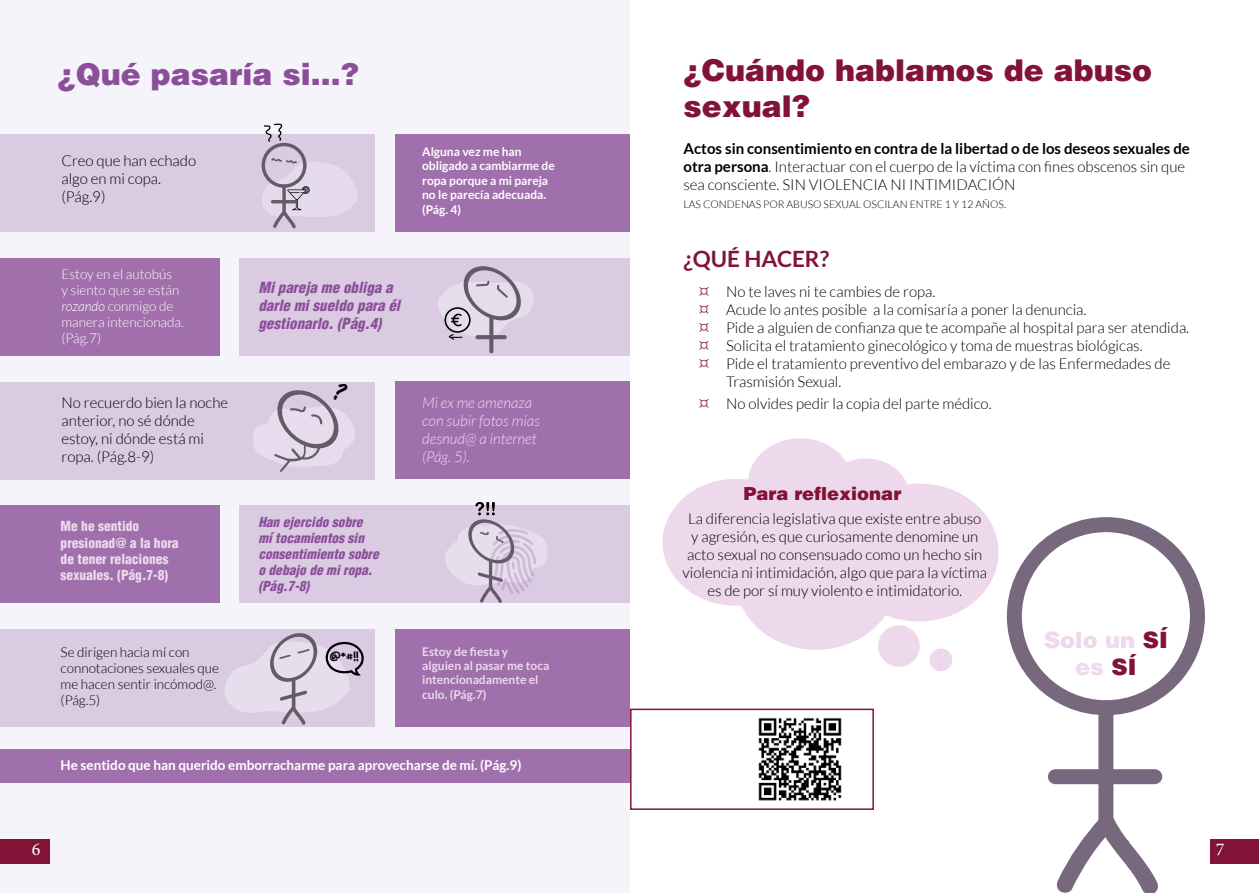
<style>
.page{position:relative;width:1259px;height:893px;background:#fff}
.page>*{position:absolute;margin:0;border:0;box-sizing:border-box;transform-origin:0 0}
.t1{font:900 30px/36px "Helvetica";color:#821337}
.t2{font:900 30px "Helvetica";color:#8b4f9a}
.t3{font:900 22.5px/27px "Helvetica";color:#edd9eb;text-align:center}
.t4{font:700 22.5px "Lato";color:#821337}
.t5{font:900 18px "Helvetica";color:#821337}
.t6{font:18px "Minion Pro";color:#fff}
.t7{font:300 15px/18px "Lato";color:#000}
.t8{font:italic 900 condensed 15px/18px "Helvetica";color:#8b4f9a}
.t9{font:italic 300 15px/18px "Lato";color:#edd9eb}
.t10{font:italic 900 condensed 13.5px/16.2px "Helvetica";color:#8b4f9a}
.t11{font:300 13.5px/16.2px "Lato";color:#fff}
.t12{font:300 13.5px/16.2px "Lato";color:#000}
.t13{font:900 condensed 13.5px/16.2px "Helvetica";color:#edd9eb}
.t14{font:700 13.5px "Lato";color:#fff}
.t15{font:700 12px/14.4px "Lato";color:#fff}
.t16{font:700 12px/14.4px "Lato";color:#edd9eb}
.t17{font:100 12px "Marker Felt";color:#000}
.t18{font:300 10.5px "Lato";color:#000}
.s1{font-style:italic}
.s2{font-weight:700}
.s3{font-family:"Big Caslon";font-weight:500;color:#821337}
.s4{color:#821337}
</style>
<div class="page">
<div style="left:0;top:0;width:630px;height:893px;background:#f2f0f9"></div>
<div style="left:0;top:382px;width:375px;height:98px;background:#dacae2"></div>
<div style="left:239px;top:258px;width:390px;height:98px;background:#dacbe2"></div>
<img style="left:758px;top:717px;width:84px;height:84px">
<svg style="left:662px;top:438px;width:337px;height:212px;fill:#edd9eb"></svg>
<div style="left:878px;top:625px;width:42px;height:42px;background:#edd9eb;border-radius:50%"></div>
<div style="left:929px;top:648px;width:23px;height:23px;background:#edd9eb;border-radius:50%"></div>
<div style="left:630px;top:709px;width:244px;height:101px;border:2px solid #821337"></div>
<div style="left:395px;top:134px;width:234px;height:97px;background:#a070ad"></div>
<div style="left:0;top:258px;width:220px;height:98px;background:#a06fac"></div>
<div style="left:0;top:749px;width:629px;height:34px;background:#a070ad"></div>
<div style="left:395px;top:381px;width:234px;height:98px;background:#a070ad"></div>
<div style="left:0;top:134px;width:375px;height:97px;background:#dacae2"></div>
<div style="left:0;top:505px;width:220px;height:98px;background:#a070ad"></div>
<div style="left:239px;top:505px;width:390px;height:98px;background:#dacbe2"></div>
<div style="left:0;top:629px;width:375px;height:97px;background:#dacbe2"></div>
<div style="left:395px;top:629px;width:234px;height:97px;background:#a070ad"></div>
<div style="left:0;top:839px;width:49px;height:24px;background:#821337"></div>
<div style="left:1210px;top:839px;width:49px;height:24px;background:#821337"></div>
<svg style="left:489px;top:316px;width:4px;height:37px"></svg>
<svg style="left:438px;top:266px;width:96px;height:74px"></svg>
<svg style="left:261px;top:124px;width:97px;height:104px"></svg>
<svg style="left:225px;top:633px;width:139px;height:92px"></svg>
<svg style="left:445px;top:502px;width:103px;height:101px"></svg>
<svg style="left:1007px;top:517px;width:198px;height:198px"></svg>
<div style="left:1098px;top:700px;width:15px;height:136px;background:#77687e;border-radius:8px"></div>
<div style="left:1048px;top:769px;width:114px;height:15px;background:#77687e;border-radius:8px"></div>
<svg style="left:1056px;top:813px;width:102px;height:80px"></svg>
<svg style="left:253px;top:390px;width:102px;height:82px"></svg>
<h1 class="t2" style="left:57px;top:54px;width:303px">¿Qué pasaría si...?</h1>
<h1 class="t1" style="left:683px;top:51px;width:470px">¿Cuándo hablamos de abuso sexual?</h1>
<p class="t7" style="left:61px;top:151px;width:136px">Creo que han echado algo en mi copa. (Pág.9)</p>
<p class="t11" style="left:61px;top:266px;width:124px">Estoy en el autobús<br>y siento que se están <span class="s1">rozando</span> conmigo de manera intencionada. (Pág.7)</p>
<p class="t7" style="left:61px;top:393px;width:168px">No recuerdo bien la noche anterior, no sé dónde estoy, ni dónde está mi ropa. (Pág.8-9)</p>
<p class="t13" style="left:61px;top:518px;width:120px">Me he sentido presionad@ a la hora de tener relaciones sexuales. (Pág.7-8)</p>
<p class="t12" style="left:61px;top:644px;width:160px">Se dirigen hacia mí con connotaciones sexuales que me hacen sentir incómod@. (Pág.5)</p>
<p class="t15" style="left:422px;top:144px;width:134px">Alguna vez me han obligado a cambiarme de ropa porque a mi pareja no le parecía adecuada. (Pág. 4)</p>
<p class="t8" style="left:258px;top:278px;width:143px">Mi pareja me obliga a darle mi sueldo para él gestionarlo. (Pág.4)</p>
<p class="t10" style="left:258px;top:513px;width:122px">Han ejercido sobre mí tocamientos sin consentimiento sobre o debajo de mi ropa. (Pág.7-8)</p>
<p class="t17" style="left:330px;top:647px;width:30px">@*#!!</p>
<p class="t9" style="left:422px;top:394px;width:119px">Mi ex me amenaza con subir fotos mías desnud@ a internet (Pág. 5).</p>
<p class="t16" style="left:422px;top:644px;width:129px">Estoy de fiesta y alguien al pasar me toca intencionadamente el culo. (Pág.7)</p>
<p class="t14" style="left:61px;top:757px;width:462px">He sentido que han querido emborracharme para aprovecharse de mí. (Pág.9)</p>
<p class="t7" style="left:683px;top:140px;width:508px"><span class="s2">Actos sin consentimiento en contra de la libertad o de los deseos sexuales de otra persona</span>. Interactuar con el cuerpo de la víctima con fines obscenos sin que sea consciente. SIN VIOLENCIA NI INTIMIDACIÓN</p>
<p class="t18" style="left:683px;top:199px;width:324px">LAS CONDENAS POR ABUSO SEXUAL OSCILAN ENTRE 1 Y 12 AÑOS.</p>
<h2 class="t4" style="left:683px;top:246px;width:147px">¿QUÉ HACER?</h2>
<p class="t7" style="left:699px;top:283px;width:238px"><span class="s3">¤</span> No te laves ni te cambies de ropa.</p>
<p class="t7" style="left:699px;top:301px;width:389px"><span class="s3">¤</span> Acude lo antes posible a la comisaría a poner la denuncia.</p>
<p class="t7" style="left:699px;top:319px;width:492px"><span class="s3">¤</span> Pide a alguien de confianza que te acompañe al hospital para ser atendida.</p>
<p class="t7" style="left:699px;top:337px;width:445px"><span class="s3">¤</span> Solicita el tratamiento ginecológico y toma de muestras biológicas.</p>
<p class="t7" style="left:699px;top:355px;width:473px"><span class="s3">¤</span> Pide el tratamiento preventivo del embarazo y de las Enfermedades de</p>
<p class="t7" style="left:726px;top:373px;width:117px">Trasmisión Sexual.</p>
<p class="t7" style="left:699px;top:394px;width:294px"><span class="s3">¤</span> No olvides pedir la copia del parte médico.</p>
<p class="t5" style="left:743px;top:482px;width:159px">Para reflexionar</p>
<p class="t7" style="left:682px;top:510px;width:306px;text-align:center">La diferencia legislativa que existe entre abuso<br>y agresión, es que curiosamente denomine un acto sexual no consensuado como un hecho sin violencia ni intimidación, algo que para la víctima es de por sí muy violento e intimidatorio.</p>
<h2 class="t3" style="left:1044px;top:625px;width:125px">Solo un <span class="s4">SÍ </span>es <span class="s4">SÍ</span></h2>
<p class="t6" style="left:32px;top:837px;width:10px">6</p>
<p class="t6" style="left:1215px;top:837px;width:10px">7</p>
</div>
